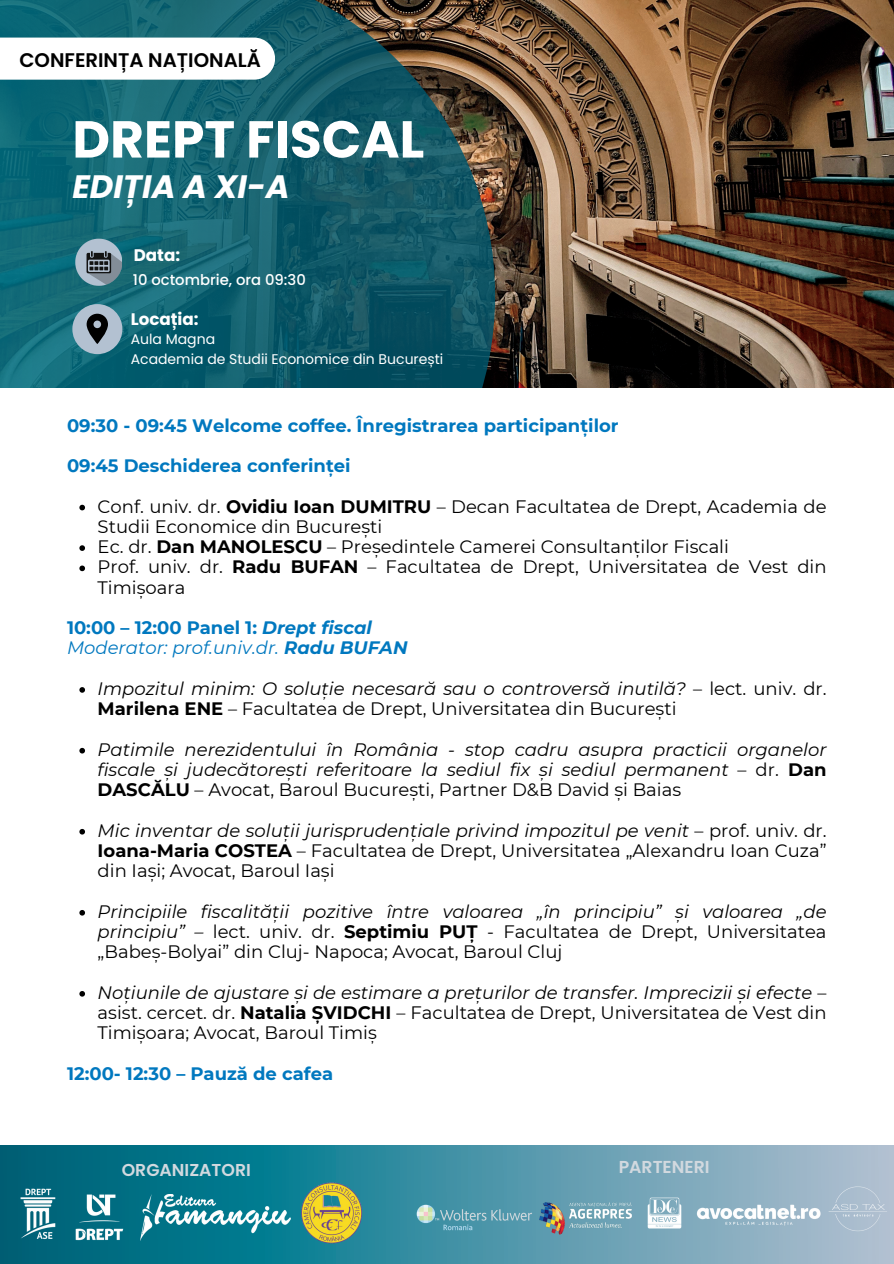
<style>
.page{position:relative;width:894px;height:1264px;background:#fff}
.page>*{position:absolute;margin:0;border:0;box-sizing:border-box;transform-origin:0 0}
.t1{font:700 51.9px "Poppins";color:#fff}
.t2{font:italic 700 32.4px "Poppins";color:#fff}
.t3{font:600 19.65px "Poppins";color:#000}
.t4{font:18px/20.2px "Montserrat";color:#000}
.t5{font:italic 18px/20.2px "Montserrat";color:#000;text-align:justify}
.t6{font:700 18px "Montserrat";color:#0078bf}
.t7{font:italic 18px/20.2px "Montserrat";color:#0078bf}
.t8{font:600 17.25px "Poppins";color:#d2d9df}
.t9{font:700 16.65px "Poppins";color:#fff}
.t10{font:500 14.85px "Poppins";color:#fff}
.t11{font:13.95px "Poppins";color:#fff}
.s1{font-weight:700}
.s2{font-weight:700;font-style:normal}
.s3{font-style:italic}
.s4{font-style:normal}
</style>
<div class="page">
<img style="left:495px;top:0;width:398px;height:387px">
<svg style="left:0;top:0;width:495px;height:387px;background:#185d68"></svg>
<div style="left:0;top:38px;width:275px;height:42px;background:#fff"></div>
<svg style="left:75px;top:239px;width:47px;height:47px;background:#718b97"></svg>
<div style="left:72px;top:304px;width:50px;height:50px;background:#b3c1d1;border-radius:50%"></div>
<svg style="left:87px;top:314px;width:21px;height:30px"></svg>
<svg style="left:79px;top:505px;width:6px;height:5px"></svg>
<svg style="left:79px;top:545px;width:6px;height:6px"></svg>
<svg style="left:79px;top:565px;width:6px;height:6px"></svg>
<svg style="left:79px;top:687px;width:6px;height:5px"></svg>
<svg style="left:79px;top:748px;width:6px;height:5px"></svg>
<svg style="left:79px;top:829px;width:6px;height:5px"></svg>
<svg style="left:79px;top:910px;width:6px;height:5px"></svg>
<svg style="left:79px;top:991px;width:6px;height:5px"></svg>
<svg style="left:0;top:1145px;width:893px;height:118px;background:#2a8499"></svg>
<img style="left:10px;top:1172px;width:56px;height:83px">
<img style="left:301px;top:1181px;width:61px;height:64px">
<img style="left:140px;top:1194px;width:150px;height:46px">
<img style="left:70px;top:1187px;width:60px;height:59px">
<img style="left:391px;top:1145px;width:166px;height:118px">
<img style="left:539px;top:1202px;width:85px;height:32px">
<img style="left:624px;top:1186px;width:60px;height:53px">
<img style="left:684px;top:1151px;width:161px;height:112px">
<img style="left:826px;top:1156px;width:67px;height:97px">
<p class="t3" style="left:20px;top:46px;width:243px">CONFERINȚA NAȚIONALĂ</p>
<h1 class="t1" style="left:72px;top:103px;width:353px">DREPT FISCAL</h1>
<p class="t2" style="left:72px;top:164px;width:219px">EDIȚIA A XI-A</p>
<h2 class="t9" style="left:134px;top:244px;width:48px">Data:</h2>
<p class="t10" style="left:133px;top:269px;width:174px">10 octombrie, ora 09:30</p>
<p class="t9" style="left:131px;top:307px;width:69px">Locația:</p>
<p class="t11" style="left:131px;top:329px;width:86px">Aula Magna</p>
<h3 class="t11" style="left:131px;top:349px;width:314px">Academia de Studii Economice din București</h3>
<p class="t6" style="left:67px;top:414px;width:553px">09:30 - 09:45 Welcome coffee. Înregistrarea participanților</p>
<p class="t6" style="left:67px;top:454px;width:285px">09:45 Deschiderea conferinței</p>
<p class="t4" style="left:98px;top:496px;width:730px">Conf. univ. dr. <span class="s1">Ovidiu Ioan DUMITRU</span> – Decan Facultatea de Drept, Academia de<br>Studii Economice din București</p>
<h4 class="t4" style="left:98px;top:536px;width:632px">Ec. dr. <span class="s1">Dan MANOLESCU</span> – Președintele Camerei Consultanților Fiscali</h4>
<h4 class="t4" style="left:98px;top:557px;width:730px">Prof. univ. dr. <span class="s1">Radu BUFAN</span> – Facultatea de Drept, Universitatea de Vest din<br>Timișoara</h4>
<p class="t7" style="left:67px;top:617px;width:342px"><span class="s2">10:00 – 12:00 Panel 1:</span> <span class="s1">Drept fiscal<br></span>Moderator: prof.univ.dr. <span class="s1">Radu BUFAN</span></p>
<p class="t4" style="left:98px;top:678px;width:730px"><span class="s3">Impozitul minim: O soluție necesară sau o controversă inutilă?</span> – lect. univ. dr.<br><span class="s1">Marilena ENE</span> – Facultatea de Drept, Universitatea din București</p>
<p class="t5" style="left:98px;top:739px;width:730px">Patimile nerezidentului în România - stop cadru asupra practicii organelor fiscale și judecătorești referitoare la sediul fix și sediul permanent <span class="s4">– dr.</span> <span class="s2">Dan DASCĂLU</span> <span class="s4">– Avocat, Baroul București, Partner D&amp;B David și Baias</span></p>
<h5 class="t4" style="left:98px;top:820px;width:730px;text-align:justify"><span class="s3">Mic inventar de soluții jurisprudențiale privind impozitul pe venit</span> – prof. univ. dr.<br><span class="s1">Ioana-Maria COSTEA</span> – Facultatea de Drept, Universitatea „Alexandru Ioan Cuza” din Iași; Avocat, Baroul Iași</h5>
<p class="t4" style="left:98px;top:901px;width:730px;text-align:justify"><span class="s3">Principiile fiscalității pozitive între valoarea „în principiu” și valoarea „de principiu” –</span> lect. univ. dr. <span class="s1">Septimiu PUȚ</span> - Facultatea de Drept, Universitatea „Babeș-Bolyai” din Cluj- Napoca; Avocat, Baroul Cluj</p>
<p class="t4" style="left:98px;top:982px;width:730px;text-align:justify"><span class="s3">Noțiunile de ajustare și de estimare a prețurilor de transfer. Imprecizii și efecte</span> – asist. cercet. dr. <span class="s1">Natalia ȘVIDCHI</span> – Facultatea de Drept, Universitatea de Vest din Timișoara; Avocat, Baroul Timiș</p>
<p class="t6" style="left:67px;top:1062px;width:268px">12:00- 12:30 – Pauză de cafea</p>
<p class="t8" style="left:122px;top:1157px;width:130px">ORGANIZATORI</p>
<p class="t8" style="left:618px;top:1154px;width:92px">PARTENERI</p>
</div>
